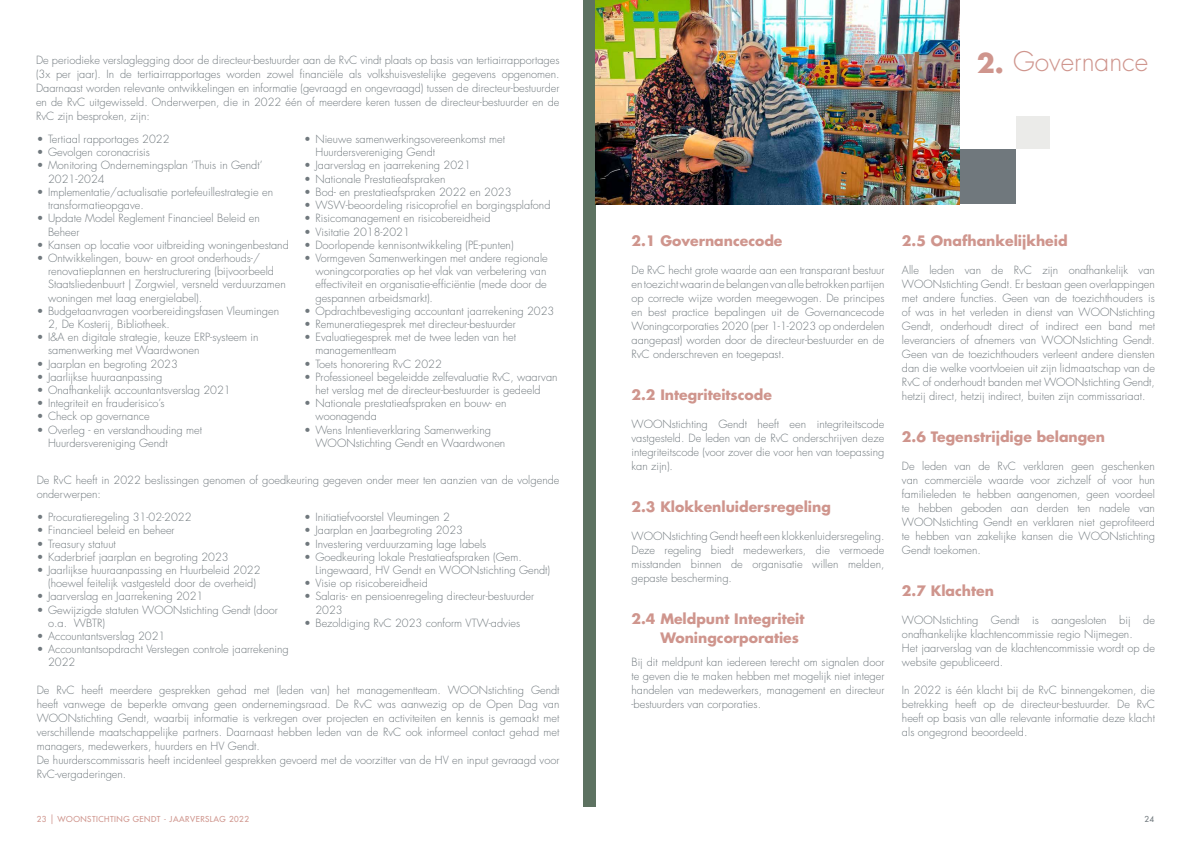
<style>
.page{position:relative;width:1191px;height:842px;background:#fff}
.page>*{position:absolute;margin:0;border:0;box-sizing:border-box;transform-origin:0 0}
.t1{font:300 26.4px "Futura Std";color:#cf958d}
.t2{font:700 14px/19px "Futura Std";color:#cf958d}
.t3{font:300 11px/14px "Futura Std";color:#70787d}
.t4{font:500 8px "Futura Std";letter-spacing:.06em;color:#cf958d}
.t5{font:500 8px "Futura Std";color:#70787d}
.s1{font-weight:700}
.s2{font-size:9.6px}
</style>
<div class="page">
<div style="left:583px;top:0;width:12px;height:806px;background:#5d7261"></div>
<img style="left:595px;top:0;width:365px;height:204px">
<div style="left:960px;top:149px;width:55px;height:55px;background:#70787d"></div>
<div style="left:1015px;top:117px;width:34px;height:32px;background:#ebebe9"></div>
<p class="t3" style="left:36px;top:53px;width:525px;text-align:justify">De periodieke verslaglegging door de directeur-bestuurder aan de RvC vindt plaats op basis van tertiairrapportages (3x per jaar). In de tertiairrapportages worden zowel financiële als volkshuisvestelijke gegevens opgenomen.<br>Daarnaast worden relevante ontwikkelingen en informatie (gevraagd en ongevraagd) tussen de directeur-bestuurder en de RvC uitgewisseld. Onderwerpen, die in 2022 één of meerdere keren tussen de directeur-bestuurder en de RvC zijn besproken, zijn:</p>
<h1 class="t1" style="left:976px;top:45px;width:173px"><span class="s1">2.</span> Governance</h1>
<p class="t3" style="left:37px;top:132px;width:134px">• Tertiaal rapportages 2022</p>
<p class="t3" style="left:37px;top:146px;width:115px">• Gevolgen coronacrisis</p>
<p class="t3" style="left:48px;top:159px;width:216px;line-height:13.2px;text-indent:-11px">• Monitoring Ondernemingsplan ‘Thuis in Gendt’<br>2021-2024</p>
<p class="t3" style="left:48px;top:186px;width:226px;line-height:13.2px;text-indent:-11px">• Implementatie/actualisatie portefeuillestrategie en transformatieopgave.</p>
<p class="t3" style="left:48px;top:212px;width:213px;line-height:13.2px;text-indent:-11px">• Update Model Reglement Financieel Beleid en<br>Beheer</p>
<p class="t3" style="left:37px;top:238px;width:254px">• Kansen op locatie voor uitbreiding woningenbestand</p>
<p class="t3" style="left:48px;top:252px;width:239px;line-height:13.2px;text-indent:-11px">• Ontwikkelingen, bouw- en groot onderhouds-/ renovatieplannen en herstructurering (bijvoorbeeld Staatsliedenbuurt | Zorgwiel, versneld verduurzamen woningen met laag energielabel).</p>
<p class="t3" style="left:48px;top:304px;width:233px;line-height:13.2px;text-indent:-11px">• Budgetaanvragen voorbereidingsfasen Vleumingen<br>2, De Kosterij, Bibliotheek.</p>
<p class="t3" style="left:48px;top:331px;width:212px;line-height:13.2px;text-indent:-11px">• I&amp;A en digitale strategie, keuze ERP-systeem in samenwerking met Waardwonen</p>
<p class="t3" style="left:37px;top:357px;width:143px">• Jaarplan en begroting 2023</p>
<p class="t3" style="left:37px;top:370px;width:127px">• Jaarlijkse huuraanpassing</p>
<p class="t3" style="left:37px;top:383px;width:195px">• Onafhankelijk accountantsverslag 2021</p>
<p class="t3" style="left:37px;top:396px;width:129px">• Integriteit en frauderisico’s</p>
<p class="t3" style="left:37px;top:410px;width:114px">• Check op governance</p>
<p class="t3" style="left:48px;top:423px;width:156px;line-height:13.2px;text-indent:-11px">• Overleg - en verstandhouding met<br>Huurdersvereniging Gendt</p>
<p class="t3" style="left:315px;top:133px;width:191px;line-height:13.2px;text-indent:-11px">• Nieuwe samenwerkingsovereenkomst met<br>Huurdersvereniging Gendt</p>
<p class="t3" style="left:304px;top:159px;width:168px">• Jaarverslag en jaarrekening 2021</p>
<p class="t3" style="left:304px;top:172px;width:143px">• Nationale Prestatieafspraken</p>
<p class="t3" style="left:304px;top:185px;width:209px">• Bod- en prestatieafspraken 2022 en 2023</p>
<p class="t3" style="left:304px;top:198px;width:248px">• WSW-beoordeling risicoprofiel en borgingsplafond</p>
<p class="t3" style="left:304px;top:212px;width:188px">• Risicomanagement en risicobereidheid</p>
<p class="t3" style="left:304px;top:225px;width:107px">• Visitatie 2018-2021</p>
<p class="t3" style="left:304px;top:238px;width:211px">• Doorlopende kennisontwikkeling (PE-punten)</p>
<p class="t3" style="left:315px;top:252px;width:234px;line-height:13.2px;text-indent:-11px">• Vormgeven Samenwerkingen met andere regionale woningcorporaties op het vlak van verbetering van effectiviteit en organisatie-efficiëntie (mede door de gespannen arbeidsmarkt).</p>
<p class="t3" style="left:304px;top:304px;width:252px">• Opdrachtbevestiging accountant jaarrekening 2023</p>
<p class="t3" style="left:304px;top:317px;width:213px">• Remuneratiegesprek met directeur-bestuurder</p>
<p class="t3" style="left:315px;top:331px;width:202px;line-height:13.2px;text-indent:-11px">• Evaluatiegesprek met de twee leden van het managementteam</p>
<p class="t3" style="left:304px;top:357px;width:139px">• Toets honorering RvC 2022</p>
<p class="t3" style="left:304px;top:370px;width:255px;line-height:13.2px;text-align:center">• Professioneel begeleidde zelfevaluatie RvC, waarvan het verslag met de directeur-bestuurder is gedeeld</p>
<p class="t3" style="left:315px;top:397px;width:192px;line-height:13.2px;text-indent:-11px">• Nationale prestatieafspraken en bouw- en woonagenda</p>
<p class="t3" style="left:315px;top:423px;width:191px;line-height:13.2px;text-indent:-11px">• Wens Intentieverklaring Samenwerking<br>WOONstichting Gendt en Waardwonen</p>
<p class="t3" style="left:37px;top:473px;width:524px">De RvC heeft in 2022 beslissingen genomen of goedkeuring gegeven onder meer ten aanzien van de volgende onderwerpen:</p>
<p class="t3" style="left:37px;top:510px;width:156px">• Procuratieregeling 31-02-2022</p>
<p class="t3" style="left:37px;top:524px;width:139px">• Financieel beleid en beheer</p>
<p class="t3" style="left:37px;top:537px;width:81px">• Treasury statuut</p>
<p class="t3" style="left:37px;top:550px;width:193px">• Kaderbrief jaarplan en begroting 2023</p>
<p class="t3" style="left:48px;top:564px;width:214px;line-height:13.2px;text-indent:-11px">• Jaarlijkse huuraanpassing en Huurbeleid 2022 (hoewel feitelijk vastgesteld door de overheid)</p>
<p class="t3" style="left:37px;top:590px;width:168px">• Jaarverslag en Jaarrekening 2021</p>
<p class="t3" style="left:48px;top:603px;width:231px;line-height:13.2px;text-indent:-11px">• Gewijzigde statuten WOONstichting Gendt (door o.a. WBTR)</p>
<p class="t3" style="left:37px;top:629px;width:130px">• Accountantsverslag 2021</p>
<p class="t3" style="left:48px;top:643px;width:242px;line-height:13.2px;text-indent:-11px">• Accountantsopdracht Verstegen controle jaarrekening<br>2022</p>
<p class="t3" style="left:304px;top:510px;width:147px">• Initiatiefvoorstel Vleumingen 2</p>
<p class="t3" style="left:304px;top:524px;width:160px">• Jaarplan en Jaarbegroting 2023</p>
<p class="t3" style="left:304px;top:537px;width:184px">• Investering verduurzaming lage labels</p>
<p class="t3" style="left:315px;top:550px;width:236px;line-height:13.2px;text-indent:-11px">• Goedkeuring lokale Prestatieafspraken (Gem.<br>Lingewaard, HV Gendt en WOONstichting Gendt)</p>
<p class="t3" style="left:304px;top:576px;width:125px">• Visie op risicobereidheid</p>
<p class="t3" style="left:315px;top:590px;width:220px;line-height:13.2px;text-indent:-11px">• Salaris- en pensioenregeling directeur-bestuurder<br>2023</p>
<p class="t3" style="left:304px;top:616px;width:218px">• Bezoldiging RvC 2023 conform VTW-advies</p>
<p class="t3" style="left:37px;top:683px;width:524px">De RvC heeft meerdere gesprekken gehad met (leden van) het managementteam. WOONstichting Gendt heeft vanwege de beperkte omvang geen ondernemingsraad. De RvC was aanwezig op de Open Dag van WOONstichting Gendt, waarbij informatie is verkregen over projecten en activiteiten en kennis is gemaakt met verschillende maatschappelijke partners. Daarnaast hebben leden van de RvC ook informeel contact gehad met managers, medewerkers, huurders en HV Gendt.<br>De huurderscommissaris heeft incidenteel gesprekken gevoerd met de voorzitter van de HV en input gevraagd voor RvC-vergaderingen.</p>
<p class="t2" style="left:631px;top:231px;width:152px">2.1 Governancecode</p>
<p class="t3" style="left:631px;top:263px;width:254px;text-align:justify">De RvC hecht grote waarde aan een transparant bestuur en toezicht waarin de belangen van alle betrokken partijen op correcte wijze worden meegewogen. De principes en best practice bepalingen uit de Governancecode Woningcorporaties 2020 (per 1-1-2023 op onderdelen aangepast) worden door de directeur-bestuurder en de RvC onderschreven en toegepast.</p>
<p class="t2" style="left:631px;top:385px;width:142px">2.2 Integriteitscode</p>
<p class="t3" style="left:631px;top:417px;width:254px;text-align:justify">WOONstichting Gendt heeft een integriteitscode vastgesteld. De leden van de RvC onderschrijven deze integriteitscode (voor zover die voor hen van toepassing kan zijn).</p>
<p class="t2" style="left:631px;top:497px;width:201px">2.3 Klokkenluidersregeling</p>
<p class="t3" style="left:631px;top:529px;width:254px;text-align:justify">WOONstichting Gendt heeft een klokkenluidersregeling.<br>Deze regeling biedt medewerkers, die vermoede misstanden binnen de organisatie willen melden, gepaste bescherming.</p>
<p class="t2" style="left:660px;top:609px;width:146px;text-indent:-29px">2.4 Meldpunt Integriteit<br>Woningcorporaties</p>
<p class="t3" style="left:631px;top:655px;width:254px;text-align:justify">Bij dit meldpunt kan iedereen terecht om signalen door te geven die te maken hebben met mogelijk niet integer handelen van medewerkers, management en directeur -bestuurders van corporaties.</p>
<p class="t2" style="left:902px;top:231px;width:167px">2.5 Onafhankelijkheid</p>
<p class="t3" style="left:902px;top:263px;width:254px;text-align:justify">Alle leden van de RvC zijn onafhankelijk van WOONstichting Gendt. Er bestaan geen overlappingen met andere functies. Geen van de toezichthouders is of was in het verleden in dienst van WOONstichting Gendt, onderhoudt direct of indirect een band met leveranciers of afnemers van WOONstichting Gendt.<br>Geen van de toezichthouders verleent andere diensten dan die welke voortvloeien uit zijn lidmaatschap van de RvC of onderhoudt banden met WOONstichting Gendt, hetzij direct, hetzij indirect, buiten zijn commissariaat.</p>
<p class="t2" style="left:902px;top:427px;width:205px">2.6 Tegenstrijdige belangen</p>
<p class="t3" style="left:902px;top:459px;width:254px;text-align:justify">De leden van de RvC verklaren geen geschenken van commerciële waarde voor zichzelf of voor hun familieleden te hebben aangenomen, geen voordeel te hebben geboden aan derden ten nadele van WOONstichting Gendt en verklaren niet geprofiteerd te hebben van zakelijke kansen die WOONstichting Gendt toekomen.</p>
<p class="t2" style="left:902px;top:581px;width:94px">2.7 Klachten</p>
<p class="t3" style="left:902px;top:613px;width:254px">WOONstichting Gendt is aangesloten bij de onafhankelijke klachtencommissie regio Nijmegen.<br>Het jaarverslag van de klachtencommissie wordt op de website gepubliceerd.</p>
<p class="t3" style="left:902px;top:683px;width:254px;text-align:justify">In 2022 is één klacht bij de RvC binnengekomen, die betrekking heeft op de directeur-bestuurder. De RvC heeft op basis van alle relevante informatie deze klacht als ongegrond beoordeeld.</p>
<p class="t4" style="left:37px;top:814px;width:214px">23 <span class="s2">|</span> WOONSTICHTING GENDT - JAARVERSLAG 2022</p>
<p class="t5" style="left:1144px;top:814px;width:11px">24</p>
</div>
